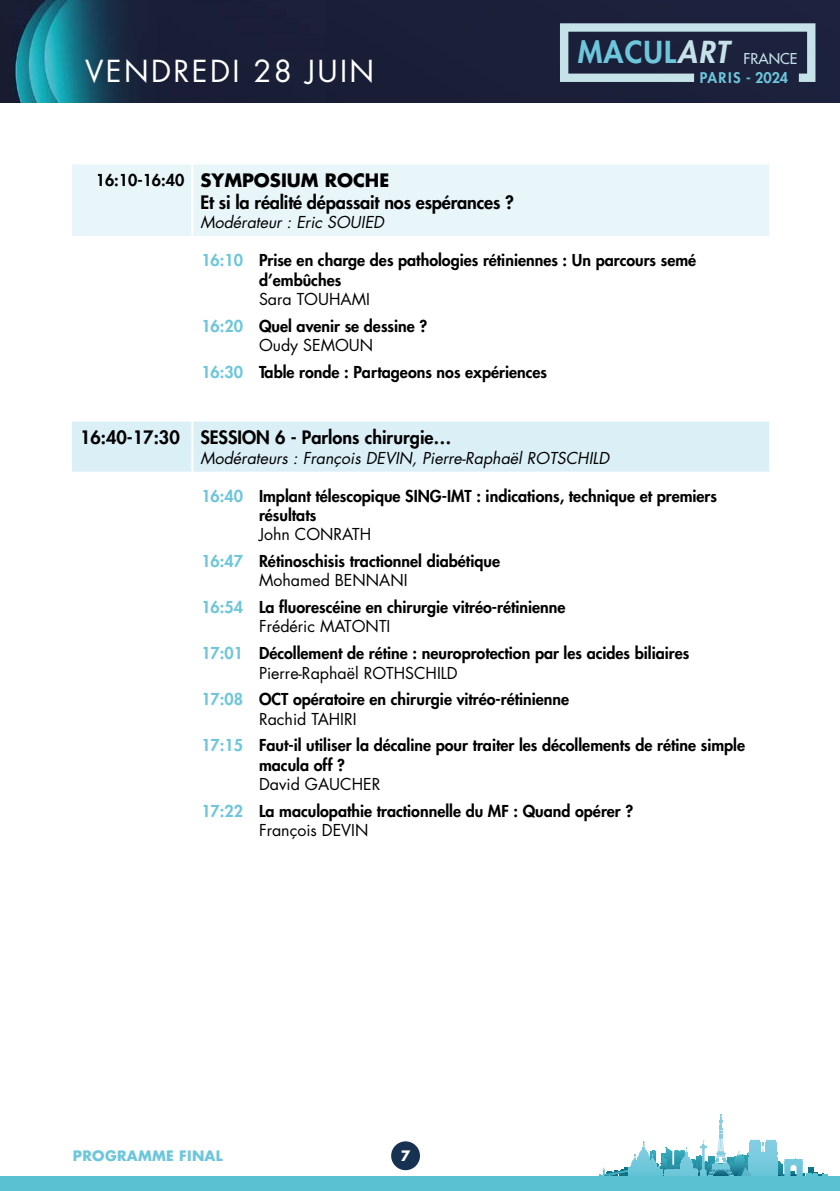
<style>
.page{position:relative;width:840px;height:1191px;background:#fff}
.page>*{position:absolute;margin:0;border:0;box-sizing:border-box;transform-origin:0 0}
.t1{font:29.6px "Futura Std";letter-spacing:.08em;color:#fff}
.t2{font:800 18px/21.6px "Futura Std";letter-spacing:-.01em;color:#000}
.t3{font:800 16px/26.8px "Futura Std";color:#000}
.t4{font:italic 16px "Futura Std";color:#000}
.t5{font:16px "Futura Std";color:#000}
.t6{font:500 14.6px "Futura Std";color:#c5e2e8}
.t7{font:800 14.4px "Futura Std";letter-spacing:.02em;color:#6dc6db}
.t8{font:700 14px "Futura Std";letter-spacing:.02em;color:#6dc6db}
.t9{font:700 14px "Futura Std";color:#fff}
.s1{font-weight:800;font-size:29.4px;color:#6dc6db}
.s2{font-weight:800;font-style:italic;font-size:29.4px}
.s3{font-size:16px}
.s4{font-weight:700}
.s5{color:#6dc6db}
.s6{font-weight:400}
</style>
<div class="page">
<img style="left:0;top:0;width:326px;height:102px">
<div style="left:326px;top:0;width:513px;height:102px;background:#1b1f39"></div>
<svg style="left:599px;top:1114px;width:229px;height:62px"></svg>
<svg style="left:559px;top:23px;width:256px;height:59px;background:#49546a"></svg>
<div style="left:0;top:1176px;width:839px;height:15px;background:#59c1d1"></div>
<div style="left:391px;top:1141px;width:29px;height:29px;background:#163152;border-radius:50%"></div>
<div style="left:72px;top:164px;width:696px;height:72px;background:#e8f5f9"></div>
<div style="left:72px;top:421px;width:696px;height:50px;background:#dbeff6"></div>
<hr style="left:191px;top:421px;width:2px;height:50px;background:#fff">
<hr style="left:191px;top:164px;width:2px;height:72px;background:#fff">
<h1 class="t1" style="left:85px;top:52px;width:290px">VENDREDI 28 JUIN</h1>
<p class="t6" style="left:577px;top:49px;width:221px"><span class="s1">MACUL</span><span class="s2">ART</span> FRANCE</p>
<p class="t7" style="left:699px;top:69px;width:90px">PARIS - 2024</p>
<p class="t2" style="left:200px;top:170px;width:315px;text-indent:-105px"><span class="s3">16:10-16:40</span> <span class="s4">SYMPOSIUM ROCHE<br></span>Et si la réalité dépassait nos espérances ?</p>
<p class="t4" style="left:200px;top:212px;width:185px">Modérateur : Eric SOUIED</p>
<p class="t3" style="left:259px;top:251px;width:438px;line-height:19.2px;text-indent:-58px"><span class="s5">16:10</span> Prise en charge des pathologies rétiniennes : Un parcours semé d’embûches</p>
<p class="t3" style="left:201px;top:285px;width:227px;text-align:center"><span class="s6">Sara TOUHAMI<br></span><span class="s5">16:20</span> Quel avenir se dessine ?</p>
<p class="t3" style="left:201px;top:331px;width:347px;text-indent:58px"><span class="s6">Oudy SEMOUN<br></span><span class="s5">16:30</span> Table ronde : Partageons nos expériences</p>
<p class="t2" style="left:80px;top:427px;width:373px">16:40-17:30 SESSION 6 - Parlons chirurgie…</p>
<p class="t4" style="left:200px;top:447px;width:410px">Modérateurs : François DEVIN, Pierre-Raphaël ROTSCHILD</p>
<p class="t3" style="left:259px;top:486px;width:459px;line-height:19.2px;text-indent:-58px"><span class="s5">16:40</span> Implant télescopique SING-IMT : indications, technique et premiers résultats</p>
<p class="t3" style="left:201px;top:521px;width:300px;text-indent:58px"><span class="s6">John CONRATH<br></span><span class="s5">16:47</span> Rétinoschisis tractionnel diabétique</p>
<p class="t3" style="left:201px;top:567px;width:365px;text-indent:58px"><span class="s6">Mohamed BENNANI<br></span><span class="s5">16:54</span> La fluorescéine en chirurgie vitréo-rétinienne</p>
<p class="t3" style="left:201px;top:613px;width:489px;text-indent:58px"><span class="s6">Frédéric MATONTI<br></span><span class="s5">17:01</span> Décollement de rétine : neuroprotection par les acides biliaires</p>
<p class="t3" style="left:201px;top:659px;width:369px;text-indent:58px"><span class="s6">Pierre-Raphaël ROTHSCHILD<br></span><span class="s5">17:08</span> OCT opératoire en chirurgie vitréo-rétinienne</p>
<p class="t3" style="left:201px;top:705px;width:545px;text-indent:58px"><span class="s6">Rachid TAHIRI<br></span><span class="s5">17:15</span> Faut-il utiliser la décaline pour traiter les décollements de rétine simple</p>
<p class="t3" style="left:259px;top:751px;width:87px">macula off ?</p>
<p class="t3" style="left:201px;top:770px;width:433px;text-indent:58px"><span class="s6">David GAUCHER<br></span><span class="s5">17:22</span> La maculopathie tractionnelle du MF : Quand opérer ?</p>
<p class="t5" style="left:259px;top:820px;width:111px">François DEVIN</p>
<p class="t8" style="left:73px;top:1146px;width:151px">PROGRAMME FINAL</p>
<p class="t9" style="left:400px;top:1146px;width:11px">7</p>
</div>
